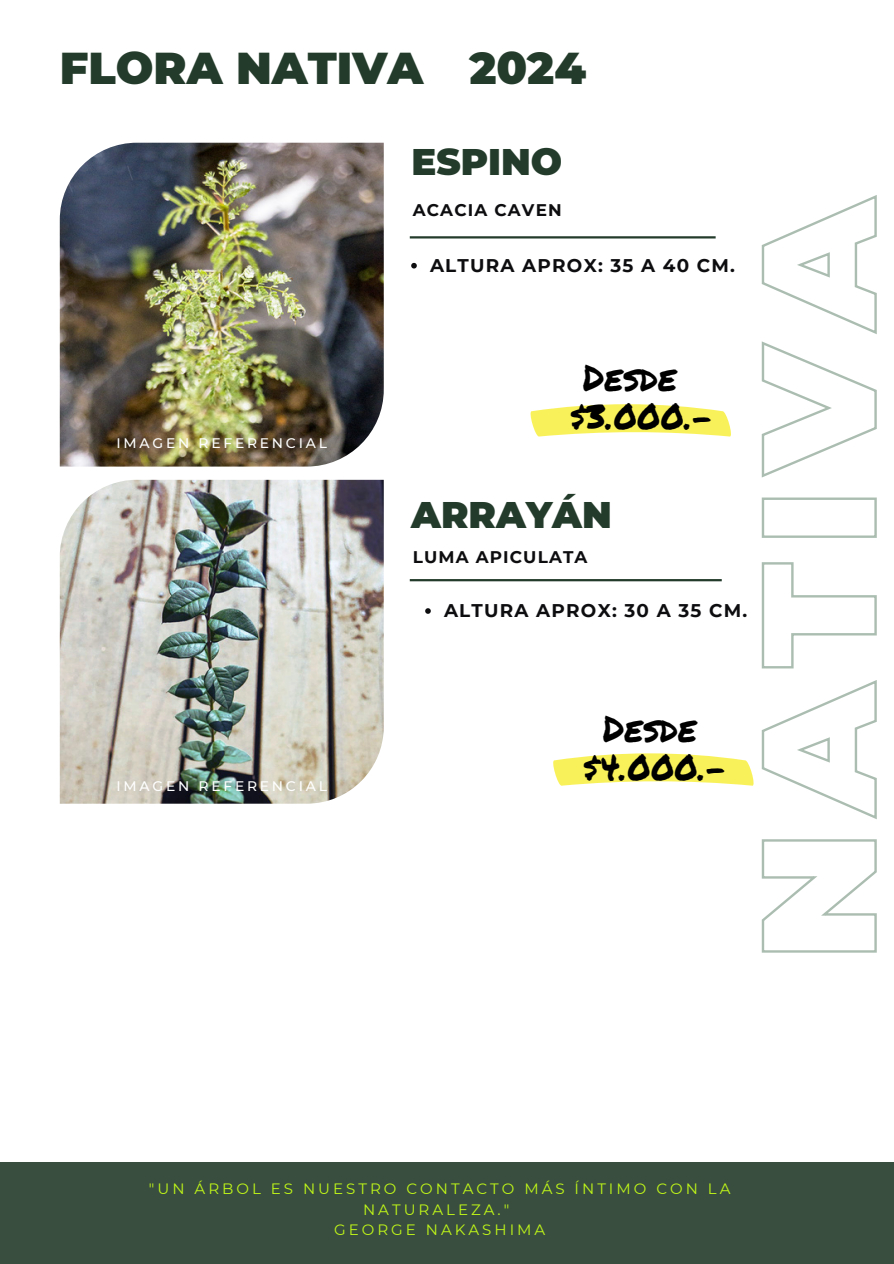
<style>
.page{position:relative;width:894px;height:1264px;background:#fff}
.page>*{position:absolute;margin:0;border:0;box-sizing:border-box;transform-origin:0 0}
.t1{font:900 44.55px "Montserrat";color:#233b2a}
.t2{font:900 37.05px "Montserrat";color:#233b2a}
.t3{font:36.3px "Permanent Marker";color:#000}
.t4{font:34.2px "Permanent Marker";color:#000}
.t5{font:700 18.3px "Montserrat";letter-spacing:.065em;color:#0d0d10}
.t6{font:700 16.8px "Montserrat";letter-spacing:.065em;color:#0d0d10}
.t7{font:15px/20.2px "Montserrat";letter-spacing:.2em;color:#c0f718;text-align:center}
.t8{font:500 13.8px "Montserrat";letter-spacing:.2em;color:#fff}
</style>
<div class="page">
<div style="left:0;top:1162px;width:893px;height:101px;background:#394e3f"></div>
<img style="left:60px;top:480px;width:323px;height:323px">
<img style="left:60px;top:143px;width:323px;height:323px">
<hr style="left:409px;top:236px;width:306px;height:2px;background:#233b2a">
<svg style="left:411px;top:263px;width:5px;height:5px"></svg>
<hr style="left:409px;top:579px;width:312px;height:2px;background:#233b2a">
<svg style="left:761px;top:195px;width:116px;height:758px"></svg>
<svg style="left:425px;top:608px;width:5px;height:6px"></svg>
<svg style="left:530px;top:404px;width:201px;height:32px"></svg>
<svg style="left:553px;top:753px;width:201px;height:32px"></svg>
<h2 class="t1" style="left:60px;top:41px;width:365px">FLORA NATIVA</h2>
<p class="t1" style="left:469px;top:41px;width:118px">2024</p>
<h5 class="t2" style="left:411px;top:139px;width:152px">ESPINO</h5>
<p class="t6" style="left:412px;top:200px;width:150px">ACACIA CAVEN</p>
<p class="t5" style="left:430px;top:254px;width:306px">ALTURA APROX: 35 A 40 CM.</p>
<h3 class="t3" style="left:582px;top:351px;width:96px">Desde</h3>
<h4 class="t8" style="left:116px;top:435px;width:212px">IMAGEN REFERENCIAL</h4>
<h4 class="t8" style="left:116px;top:777px;width:212px">IMAGEN REFERENCIAL</h4>
<p class="t4" style="left:569px;top:391px;width:145px">$3.000.-</p>
<h3 class="t2" style="left:411px;top:492px;width:202px">ARRAYÁN</h3>
<p class="t6" style="left:412px;top:547px;width:176px">LUMA APICULATA</p>
<p class="t5" style="left:444px;top:599px;width:305px">ALTURA APROX: 30 A 35 CM.</p>
<h5 class="t3" style="left:602px;top:701px;width:96px">Desde</h5>
<p class="t4" style="left:582px;top:741px;width:145px">$4.000.-</p>
<h4 class="t7" style="left:149px;top:1178px;width:583px">"UN ÁRBOL ES NUESTRO CONTACTO MÁS ÍNTIMO CON LA<br>NATURALEZA."</h4>
<h4 class="t7" style="left:334px;top:1219px;width:212px">GEORGE NAKASHIMA</h4>
</div>
